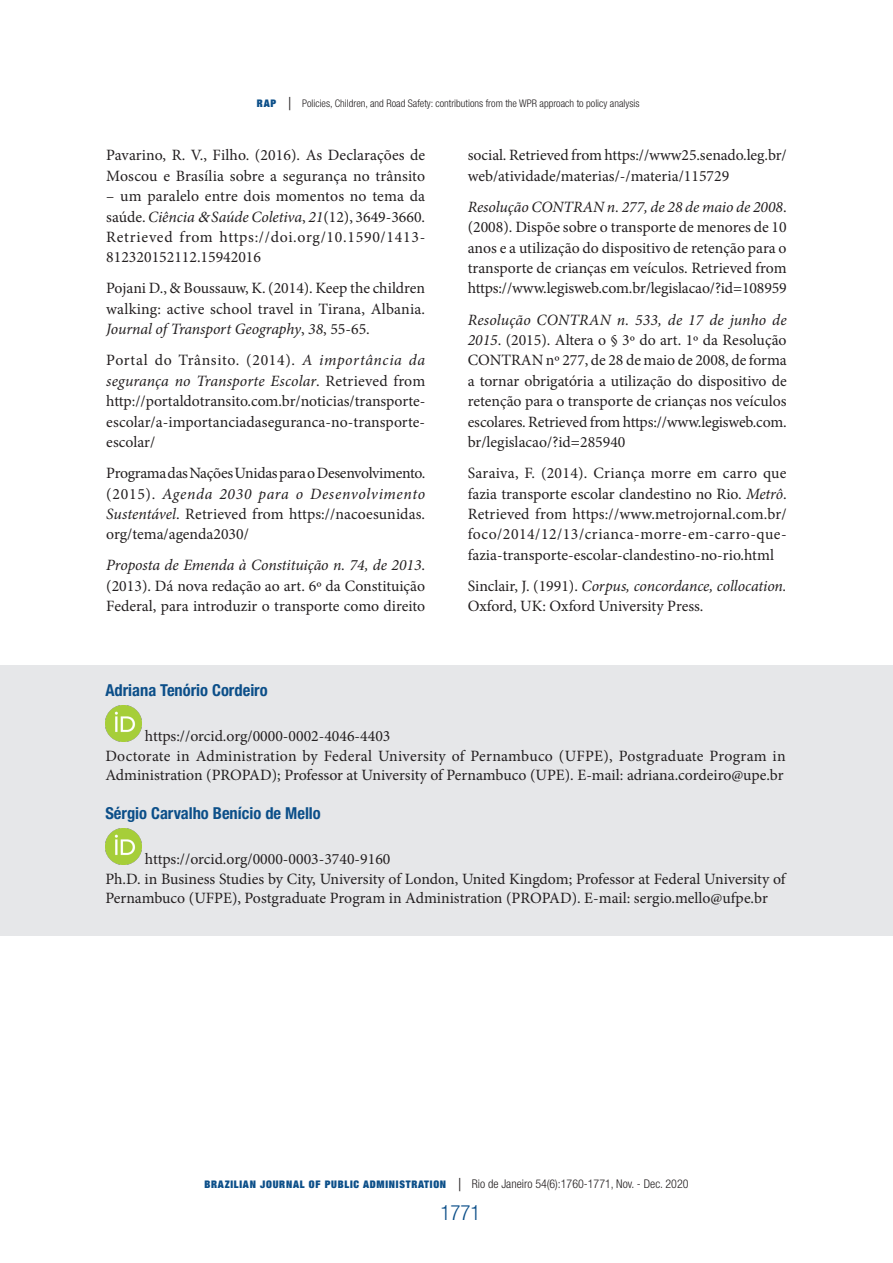
<style>
.page{position:relative;width:893px;height:1263px;background:#fff}
.page>*{position:absolute;margin:0;border:0;box-sizing:border-box;transform-origin:0 0}
.t1{font:300 condensed 21px "Helvetica Neue LT Std";color:#0c4f89}
.AUTOR{font:700 condensed 16.5px "Helvetica Neue LT Std";color:#0c4f89}
.BIBLIOGRAFIA{font:15.75px/20.4px "Minion Pro";color:#231f20;text-align:justify}
.autores_final_1{font:15.75px/19.5px "Minion Pro";color:#231f20}
.t2{font:300 condensed 12px "Helvetica Neue LT Std";color:#231f20}
.t3{font:300 condensed 10.5px "Helvetica Neue LT Std";color:#231f20}
.s1{font-family:"Helvetica Neue";font-weight:900;font-stretch:expanded;color:#0c4f89}
.s2{font-size:18px}
.s3{font-style:italic}
.s4{font-family:"Helvetica Neue";font-weight:900;font-stretch:expanded;font-size:10.5px;color:#0c4f89}
</style>
<div class="page">
<div style="left:0;top:665px;width:893px;height:270px;background:#e6e7e9"></div>
<img style="left:105px;top:705px;width:36px;height:36px">
<img style="left:105px;top:828px;width:36px;height:36px">
<p class="t3" style="left:257px;top:98px;width:384px"><span class="s1">RAP</span> <span class="s2">|</span> Policies, Children, and Road Safety: contributions from the WPR approach to policy analysis</p>
<p class="BIBLIOGRAFIA" style="left:106px;top:145px;width:320px">Pavarino, R. V., Filho. (2016). As Declarações de<br>Moscou e Brasília sobre a segurança no trânsito</p>
<p class="BIBLIOGRAFIA" style="left:106px;top:186px;width:320px">– um paralelo entre dois momentos no tema da saúde. <span class="s3">Ciência</span> <span class="s3">&amp;</span> <span class="s3">Saúde Coletiva</span>, <span class="s3">21</span>(12), 3649-3660.<br>Retrieved from https://doi.org/10.1590/1413- 812320152112.15942016</p>
<p class="BIBLIOGRAFIA" style="left:106px;top:278px;width:320px">Pojani D., &amp; Boussauw, K. (2014). Keep the children walking: active school travel in Tirana, Albania.<br><span class="s3">Journal of Transport Geography</span>, <span class="s3">38</span>, 55-65.</p>
<p class="BIBLIOGRAFIA" style="left:106px;top:350px;width:321px">Portal do Trânsito. (2014). <span class="s3">A importância da segurança no Transporte Escolar</span>. Retrieved from http://portaldotransito.com.br/noticias/transporte&shy;escolar/a-importanciadaseguranca-no-transporte&shy;escolar/</p>
<p class="BIBLIOGRAFIA" style="left:106px;top:463px;width:321px">Programa das Nações Unidas para o Desenvolvimento. (2015). <span class="s3">Agenda 2030 para o Desenvolvimento Sustentável</span>. Retrieved from https://nacoesunidas. org/tema/agenda2030/</p>
<p class="BIBLIOGRAFIA" style="left:106px;top:555px;width:320px"><span class="s3">Proposta de Emenda à Constituição n. 74, de 2013</span>. (2013). Dá nova redação ao art. 6º da Constituição Federal, para introduzir o transporte como direito</p>
<p class="BIBLIOGRAFIA" style="left:468px;top:145px;width:320px">social. Retrieved from https://www25.senado.leg.br/ web/atividade/materias/-/materia/115729</p>
<p class="BIBLIOGRAFIA" style="left:468px;top:197px;width:321px"><span class="s3">Resolução CONTRAN n. 277, de 28 de maio de 2008</span>. (2008). Dispõe sobre o transporte de menores de 10 anos e a utilização do dispositivo de retenção para o transporte de crianças em veículos. Retrieved from https://www.legisweb.com.br/legislacao/?id=108959</p>
<p class="BIBLIOGRAFIA" style="left:468px;top:309px;width:320px"><span class="s3">Resolução CONTRAN n. 533, de 17 de junho de 2015</span>. (2015). Altera o § 3º do art. 1º da Resolução CONTRAN nº 277, de 28 de maio de 2008, de forma a tornar obrigatória a utilização do dispositivo de retenção para o transporte de crianças nos veículos escolares. Retrieved from https://www.legisweb.com. br/legislacao/?id=285940</p>
<p class="BIBLIOGRAFIA" style="left:468px;top:463px;width:320px">Saraiva, F. (2014). Criança morre em carro que fazia transporte escolar clandestino no Rio. <span class="s3">Metrô</span>.<br>Retrieved from https://www.metrojornal.com.br/ foco/2014/12/13/crianca-morre-em-carro-que&shy;fazia-transporte-escolar-clandestino-no-rio.html</p>
<p class="BIBLIOGRAFIA" style="left:468px;top:576px;width:320px">Sinclair, J. (1991). <span class="s3">Corpus, concordance, collocation.<br></span>Oxford, UK: Oxford University Press.</p>
<p class="AUTOR" style="left:105px;top:680px;width:164px">Adriana Tenório Cordeiro</p>
<p class="autores_final_1" style="left:145px;top:726px;width:247px">https://orcid.org/0000-0002-4046-4403</p>
<p class="autores_final_1" style="left:105px;top:746px;width:682px">Doctorate in Administration by Federal University of Pernambuco (UFPE), Postgraduate Program in<br>Administration (PROPAD); Professor at University of Pernambuco (UPE). E-mail: adriana.cordeiro@upe.br</p>
<p class="AUTOR" style="left:105px;top:803px;width:217px">Sérgio Carvalho Benício de Mello</p>
<p class="autores_final_1" style="left:145px;top:849px;width:247px">https://orcid.org/0000-0003-3740-9160</p>
<p class="autores_final_1" style="left:105px;top:869px;width:682px">Ph.D. in Business Studies by City, University of London, United Kingdom; Professor at Federal University of<br>Pernambuco (UFPE), Postgraduate Program in Administration (PROPAD). E-mail: sergio.mello@ufpe.br</p>
<p class="t2" style="left:204px;top:1176px;width:486px"><span class="s4">BRAZILIAN JOURNAL OF PUBLIC ADMINISTRATION</span> <span class="s2">|</span> Rio de Janeiro 54(6):1760-1771, Nov. - Dec. 2020</p>
<h1 class="t1" style="left:440px;top:1200px;width:42px">1771</h1>
</div>
